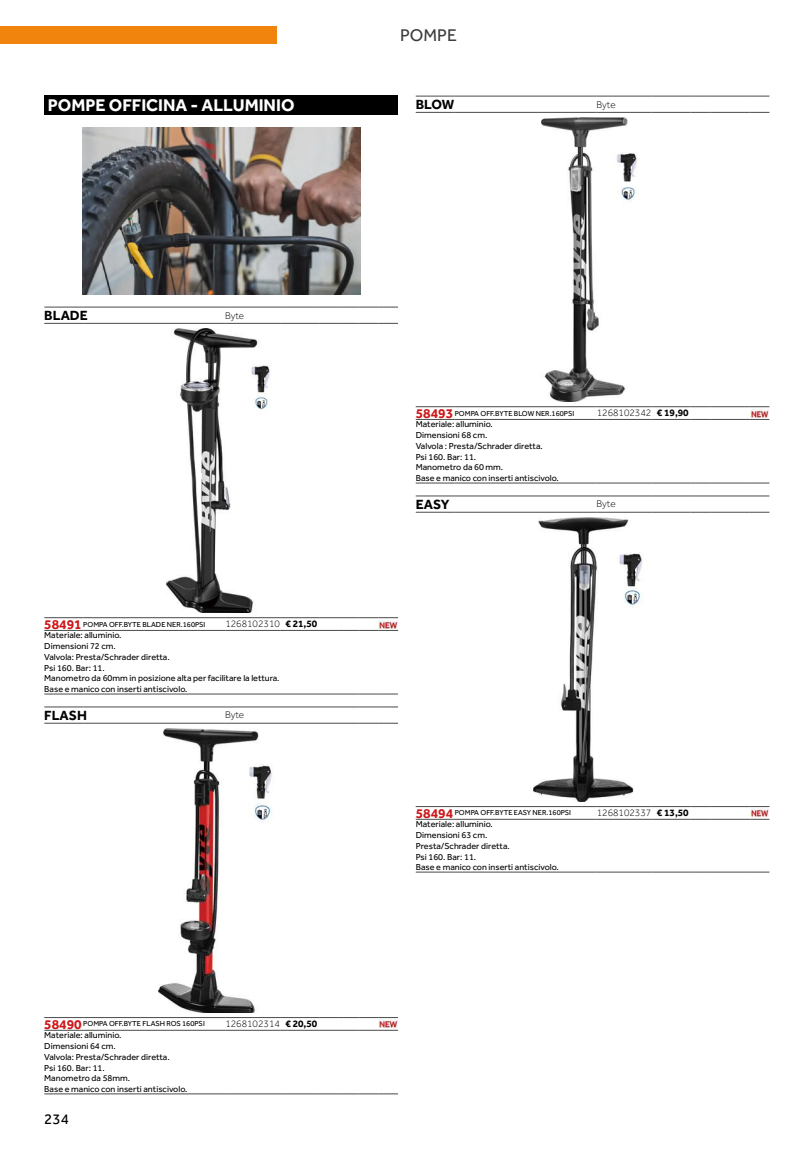
<style>
.page{position:relative;width:812px;height:1149px;background:#fff}
.page>*{position:absolute;margin:0;border:0;box-sizing:border-box;transform-origin:0 0}
.t1{font:700 17.5px "Effra";color:#fff}
.t2{font:17.5px "Effra";color:#3c3c3b}
.t3{font:15px "Effra";color:#000}
.t4{font:700 13.75px "Effra";color:#000}
.t5{font:300 10px "Effra";color:#000}
.t6{font:9px/10.8px "Effra";color:#020203}
.t7{font:7.5px "Effra";color:#000}
.s1{font-weight:700;font-size:13.75px;color:#cd1719}
.s2{font-weight:700}
</style>
<div class="page">
<div style="left:0;top:27px;width:276px;height:17px;background:#f0840d"></div>
<div style="left:44px;top:96px;width:354px;height:19px;background:#000"></div>
<img style="left:82px;top:128px;width:278px;height:166px">
<hr style="left:44px;top:617px;width:39px;height:1px;background:#4a4a49">
<hr style="left:83px;top:617px;width:142px;height:1px;background:#4a4a49">
<hr style="left:225px;top:617px;width:55px;height:1px;background:#4a4a49">
<hr style="left:280px;top:617px;width:39px;height:1px;background:#4a4a49">
<svg style="left:319px;top:617px;width:79px;height:1px"></svg>
<hr style="left:44px;top:630px;width:39px;height:1px;background:#4a4a49">
<hr style="left:83px;top:630px;width:142px;height:1px;background:#4a4a49">
<hr style="left:225px;top:630px;width:55px;height:1px;background:#4a4a49">
<hr style="left:280px;top:630px;width:39px;height:1px;background:#4a4a49">
<svg style="left:319px;top:630px;width:79px;height:1px"></svg>
<hr style="left:44px;top:693px;width:39px;height:1px;background:#4a4a49">
<hr style="left:83px;top:693px;width:142px;height:1px;background:#4a4a49">
<hr style="left:225px;top:693px;width:55px;height:1px;background:#4a4a49">
<hr style="left:280px;top:693px;width:39px;height:1px;background:#4a4a49">
<svg style="left:319px;top:693px;width:79px;height:1px"></svg>
<hr style="left:225px;top:323px;width:55px;height:1px;background:#4a4a49">
<hr style="left:280px;top:323px;width:39px;height:1px;background:#4a4a49">
<svg style="left:319px;top:323px;width:79px;height:1px"></svg>
<hr style="left:44px;top:307px;width:39px;height:1px;background:#4a4a49">
<hr style="left:83px;top:307px;width:142px;height:1px;background:#4a4a49">
<hr style="left:44px;top:323px;width:39px;height:1px;background:#4a4a49">
<hr style="left:83px;top:323px;width:142px;height:1px;background:#4a4a49">
<hr style="left:225px;top:307px;width:55px;height:1px;background:#4a4a49">
<hr style="left:280px;top:307px;width:39px;height:1px;background:#4a4a49">
<svg style="left:319px;top:307px;width:79px;height:1px"></svg>
<img style="left:167px;top:328px;width:103px;height:284px">
<img style="left:378px;top:620px;width:19px;height:8px">
<hr style="left:44px;top:1017px;width:39px;height:1px;background:#4a4a49">
<hr style="left:83px;top:1017px;width:142px;height:1px;background:#4a4a49">
<hr style="left:225px;top:1017px;width:55px;height:1px;background:#4a4a49">
<hr style="left:280px;top:1017px;width:39px;height:1px;background:#4a4a49">
<svg style="left:319px;top:1017px;width:79px;height:1px"></svg>
<hr style="left:44px;top:1029px;width:39px;height:1px;background:#4a4a49">
<hr style="left:83px;top:1029px;width:142px;height:1px;background:#4a4a49">
<hr style="left:225px;top:1029px;width:55px;height:1px;background:#4a4a49">
<hr style="left:280px;top:1029px;width:39px;height:1px;background:#4a4a49">
<svg style="left:319px;top:1029px;width:79px;height:1px"></svg>
<hr style="left:44px;top:1093px;width:39px;height:1px;background:#4a4a49">
<hr style="left:83px;top:1093px;width:142px;height:1px;background:#4a4a49">
<hr style="left:225px;top:1093px;width:55px;height:1px;background:#4a4a49">
<hr style="left:280px;top:1093px;width:39px;height:1px;background:#4a4a49">
<svg style="left:319px;top:1093px;width:79px;height:1px"></svg>
<hr style="left:225px;top:722px;width:55px;height:1px;background:#4a4a49">
<hr style="left:280px;top:722px;width:39px;height:1px;background:#4a4a49">
<svg style="left:319px;top:722px;width:79px;height:1px"></svg>
<hr style="left:44px;top:706px;width:39px;height:1px;background:#4a4a49">
<hr style="left:83px;top:706px;width:142px;height:1px;background:#4a4a49">
<hr style="left:44px;top:722px;width:39px;height:1px;background:#4a4a49">
<hr style="left:83px;top:722px;width:142px;height:1px;background:#4a4a49">
<hr style="left:225px;top:706px;width:55px;height:1px;background:#4a4a49">
<hr style="left:280px;top:706px;width:39px;height:1px;background:#4a4a49">
<svg style="left:319px;top:706px;width:79px;height:1px"></svg>
<img style="left:159px;top:728px;width:113px;height:283px">
<img style="left:378px;top:1019px;width:19px;height:8px">
<hr style="left:415px;top:406px;width:39px;height:1px;background:#4a4a49">
<hr style="left:454px;top:406px;width:142px;height:1px;background:#4a4a49">
<hr style="left:596px;top:406px;width:55px;height:1px;background:#4a4a49">
<hr style="left:651px;top:406px;width:39px;height:1px;background:#4a4a49">
<svg style="left:690px;top:406px;width:79px;height:1px"></svg>
<hr style="left:415px;top:419px;width:39px;height:1px;background:#4a4a49">
<hr style="left:454px;top:419px;width:142px;height:1px;background:#4a4a49">
<hr style="left:596px;top:419px;width:55px;height:1px;background:#4a4a49">
<hr style="left:651px;top:419px;width:39px;height:1px;background:#4a4a49">
<svg style="left:690px;top:419px;width:79px;height:1px"></svg>
<hr style="left:415px;top:482px;width:39px;height:1px;background:#4a4a49">
<hr style="left:454px;top:482px;width:142px;height:1px;background:#4a4a49">
<hr style="left:596px;top:482px;width:55px;height:1px;background:#4a4a49">
<hr style="left:651px;top:482px;width:39px;height:1px;background:#4a4a49">
<svg style="left:690px;top:482px;width:79px;height:1px"></svg>
<hr style="left:596px;top:112px;width:55px;height:1px;background:#4a4a49">
<hr style="left:651px;top:112px;width:39px;height:1px;background:#4a4a49">
<svg style="left:690px;top:112px;width:79px;height:1px"></svg>
<hr style="left:415px;top:96px;width:39px;height:1px;background:#4a4a49">
<hr style="left:454px;top:96px;width:142px;height:1px;background:#4a4a49">
<hr style="left:415px;top:112px;width:39px;height:1px;background:#4a4a49">
<hr style="left:454px;top:112px;width:142px;height:1px;background:#4a4a49">
<hr style="left:596px;top:96px;width:55px;height:1px;background:#4a4a49">
<hr style="left:651px;top:96px;width:39px;height:1px;background:#4a4a49">
<svg style="left:690px;top:96px;width:79px;height:1px"></svg>
<img style="left:542px;top:118px;width:95px;height:283px">
<img style="left:750px;top:409px;width:18px;height:8px">
<hr style="left:415px;top:806px;width:39px;height:1px;background:#4a4a49">
<hr style="left:454px;top:806px;width:142px;height:1px;background:#4a4a49">
<hr style="left:596px;top:806px;width:55px;height:1px;background:#4a4a49">
<hr style="left:651px;top:806px;width:39px;height:1px;background:#4a4a49">
<svg style="left:690px;top:806px;width:79px;height:1px"></svg>
<hr style="left:415px;top:818px;width:39px;height:1px;background:#4a4a49">
<hr style="left:454px;top:818px;width:142px;height:1px;background:#4a4a49">
<hr style="left:596px;top:818px;width:55px;height:1px;background:#4a4a49">
<hr style="left:651px;top:818px;width:39px;height:1px;background:#4a4a49">
<svg style="left:690px;top:818px;width:79px;height:1px"></svg>
<hr style="left:415px;top:871px;width:39px;height:1px;background:#4a4a49">
<hr style="left:454px;top:871px;width:142px;height:1px;background:#4a4a49">
<hr style="left:596px;top:871px;width:55px;height:1px;background:#4a4a49">
<hr style="left:651px;top:871px;width:39px;height:1px;background:#4a4a49">
<svg style="left:690px;top:871px;width:79px;height:1px"></svg>
<hr style="left:596px;top:512px;width:55px;height:1px;background:#4a4a49">
<hr style="left:651px;top:512px;width:39px;height:1px;background:#4a4a49">
<svg style="left:690px;top:512px;width:79px;height:1px"></svg>
<hr style="left:415px;top:495px;width:39px;height:1px;background:#4a4a49">
<hr style="left:454px;top:495px;width:142px;height:1px;background:#4a4a49">
<hr style="left:415px;top:512px;width:39px;height:1px;background:#4a4a49">
<hr style="left:454px;top:512px;width:142px;height:1px;background:#4a4a49">
<hr style="left:596px;top:495px;width:55px;height:1px;background:#4a4a49">
<hr style="left:651px;top:495px;width:39px;height:1px;background:#4a4a49">
<svg style="left:690px;top:495px;width:79px;height:1px"></svg>
<img style="left:533px;top:517px;width:110px;height:284px">
<img style="left:750px;top:808px;width:18px;height:8px">
<h1 class="t1" style="left:48px;top:95px;width:248px">POMPE OFFICINA - ALLUMINIO</h1>
<h3 class="t4" style="left:44px;top:307px;width:45px">BLADE</h3>
<p class="t5" style="left:225px;top:309px;width:21px">Byte</p>
<p class="t7" style="left:44px;top:619px;width:163px"><span class="s1">58491</span> POMPA OFF.BYTE BLADE NER.160PSI</p>
<p class="t5" style="left:225px;top:618px;width:93px">1268102310 <span class="s2">€ 21,50</span></p>
<p class="t6" style="left:44px;top:629px;width:237px">Materiale: alluminio.<br>Dimensioni 72 cm.<br>Valvola: Presta/Schrader diretta.<br>Psi 160. Bar: 11.<br>Manometro da 60mm in posizione alta per facilitare la lettura.<br>Base e manico con inserti antiscivolo.</p>
<h3 class="t4" style="left:44px;top:706px;width:44px">FLASH</h3>
<p class="t5" style="left:225px;top:709px;width:21px">Byte</p>
<p class="t7" style="left:44px;top:1019px;width:162px"><span class="s1">58490</span> POMPA OFF.BYTE FLASH ROS 160PSI</p>
<p class="t5" style="left:225px;top:1017px;width:93px">1268102314 <span class="s2">€ 20,50</span></p>
<p class="t6" style="left:44px;top:1029px;width:145px">Materiale: alluminio.<br>Dimensioni 64 cm.<br>Valvola: Presta/Schrader diretta.<br>Psi 160. Bar: 11.<br>Manometro da 58mm.<br>Base e manico con inserti antiscivolo.</p>
<h2 class="t3" style="left:44px;top:1110px;width:26px">234</h2>
<h1 class="t2" style="left:400px;top:25px;width:58px">POMPE</h1>
<h3 class="t4" style="left:415px;top:96px;width:40px">BLOW</h3>
<p class="t5" style="left:596px;top:99px;width:21px">Byte</p>
<p class="t7" style="left:415px;top:408px;width:160px"><span class="s1">58493</span> POMPA OFF.BYTE BLOW NER.160PSI</p>
<p class="t5" style="left:596px;top:407px;width:93px">1268102342 <span class="s2">€ 19,90</span></p>
<p class="t6" style="left:415px;top:418px;width:145px">Materiale: alluminio.<br>Dimensioni 68 cm.<br>Valvola : Presta/Schrader diretta.<br>Psi 160. Bar: 11.<br>Manometro da 60 mm.<br>Base e manico con inserti antiscivolo.</p>
<h3 class="t4" style="left:415px;top:495px;width:35px">EASY</h3>
<p class="t5" style="left:596px;top:498px;width:21px">Byte</p>
<p class="t7" style="left:415px;top:808px;width:157px"><span class="s1">58494</span> POMPA OFF.BYTE EASY NER.160PSI</p>
<p class="t5" style="left:596px;top:807px;width:93px">1268102337 <span class="s2">€ 13,50</span></p>
<p class="t6" style="left:415px;top:818px;width:145px">Materiale: alluminio.<br>Dimensioni 63 cm.<br>Presta/Schrader diretta.<br>Psi 160. Bar: 11.<br>Base e manico con inserti antiscivolo.</p>
</div>
